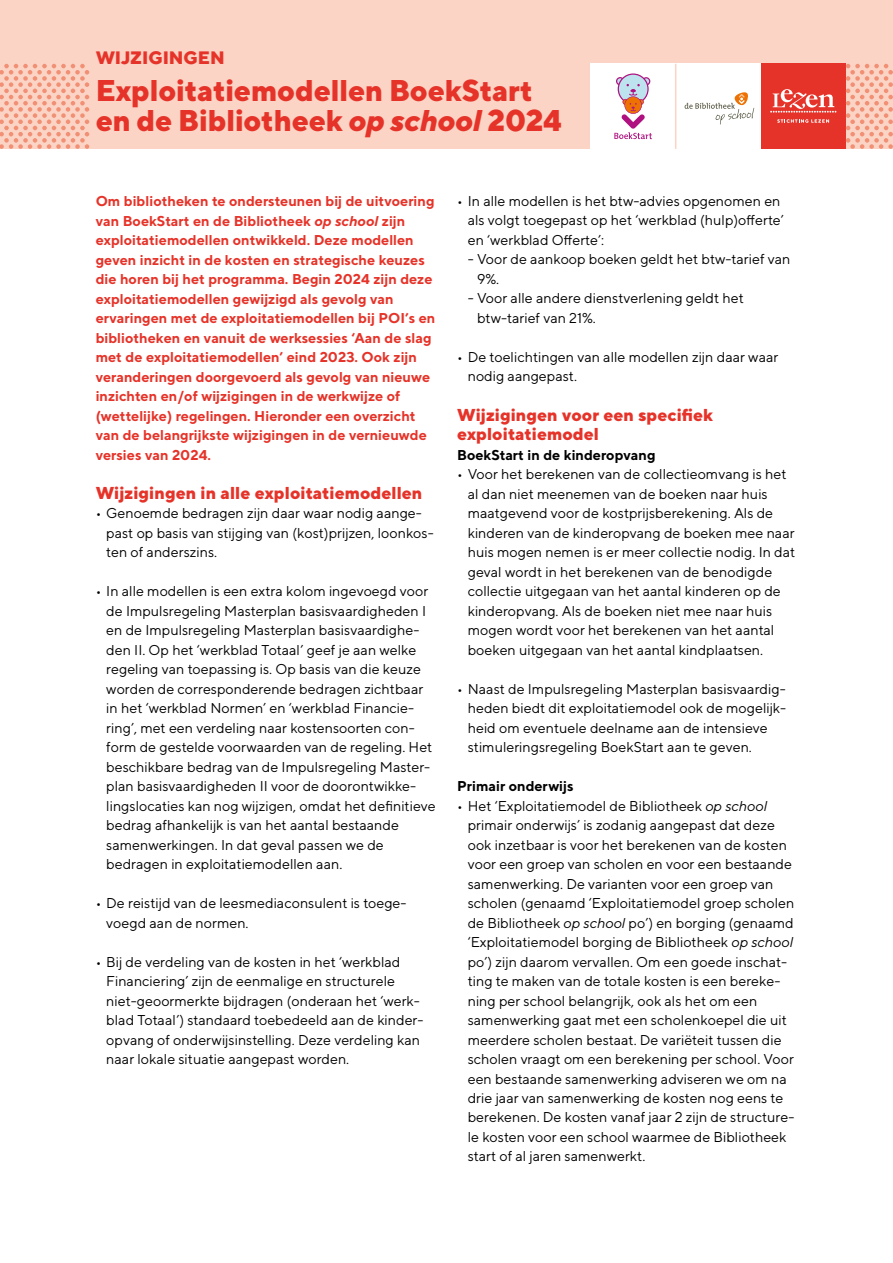
<style>
.page{position:relative;width:893px;height:1263px;background:#fff}
.page>*{position:absolute;margin:0;border:0;box-sizing:border-box;transform-origin:0 0}
.t1{font:800 30px/30px "TT Norms";letter-spacing:-.01em;color:#e63329}
.t2{font:800 18px "TT Norms";letter-spacing:-.005em;color:#e63329}
.t3{font:800 17.25px/19.5px "TT Norms";color:#e63329}
.t4{font:14.25px/19.5px "TT Norms";color:#000}
.t5{font:700 14.25px/19.5px "TT Norms";color:#e63329}
.t6{font:700 14.25px "TT Norms";color:#000}
.s1{font-style:italic}
</style>
<div class="page">
<div style="left:0;top:0;width:893px;height:149px;background:#fbd4c5"></div>
<div style="left:761px;top:64px;width:85px;height:85px;background:#e63329"></div>
<svg style="left:770px;top:89px;width:66px;height:24px"></svg>
<svg style="left:777px;top:119px;width:52px;height:4px"></svg>
<svg style="left:846px;top:64px;width:47px;height:85px"></svg>
<svg style="left:0;top:64px;width:89px;height:85px"></svg>
<div style="left:676px;top:64px;width:85px;height:85px;background:#fff"></div>
<svg style="left:685px;top:92px;width:69px;height:32px"></svg>
<div style="left:591px;top:64px;width:85px;height:85px;background:#fff"></div>
<svg style="left:614px;top:73px;width:38px;height:66px"></svg>
<hr style="left:675px;top:64px;width:1px;height:85px;background:#fbd4c5">
<p class="t2" style="left:96px;top:46px;width:131px">WIJZIGINGEN</p>
<h1 class="t1" style="left:96px;top:75px;width:468px">Exploitatiemodellen BoekStart en de Bibliotheek <span class="s1">op school</span> 2024</h1>
<p class="t5" style="left:96px;top:191px;width:341px">Om bibliotheken te ondersteunen bij de uitvoering van BoekStart en de Bibliotheek <span class="s1">op school</span> zijn exploitatiemodellen ontwikkeld. Deze modellen geven inzicht in de kosten en strategische keuzes die horen bij het programma. Begin 2024 zijn deze exploitatiemodellen gewijzigd als gevolg van ervaringen met de exploitatiemodellen bij POI’s en bibliotheken en vanuit de werksessies ‘Aan de slag met de exploitatiemodellen’ eind 2023. Ook zijn veranderingen doorgevoerd als gevolg van nieuwe inzichten en/of wijzigingen in de werkwijze of (wettelijke) regelingen. Hieronder een overzicht van de belangrijkste wijzigingen in de vernieuwde versies van 2024.</p>
<p class="t3" style="left:96px;top:482px;width:328px">Wijzigingen in alle exploitatiemodellen</p>
<p class="t4" style="left:106px;top:503px;width:329px;text-indent:-11px">• Genoemde bedragen zijn daar waar nodig aange&shy;past op basis van stijging van (kost)prijzen, loonkos&shy;ten of anderszins.</p>
<p class="t4" style="left:106px;top:581px;width:331px;text-indent:-11px">• In alle modellen is een extra kolom ingevoegd voor de Impulsregeling Masterplan basisvaardigheden I en de Impulsregeling Masterplan basisvaardighe&shy;den II. Op het ‘werkblad Totaal’ geef je aan welke regeling van toepassing is. Op basis van die keuze worden de corresponderende bedragen zichtbaar in het ‘werkblad Normen’ en ‘werkblad Financie&shy;ring’, met een verdeling naar kostensoorten con&shy;form de gestelde voorwaarden van de regeling. Het beschikbare bedrag van de Impulsregeling Master&shy;plan basisvaardigheden II voor de doorontwikke&shy;lingslocaties kan nog wijzigen, omdat het definitieve bedrag afhankelijk is van het aantal bestaande samenwerkingen. In dat geval passen we de bedragen in exploitatiemodellen aan.</p>
<p class="t4" style="left:106px;top:893px;width:302px;text-indent:-11px">• De reistijd van de leesmediaconsulent is toege&shy;voegd aan de normen.</p>
<p class="t4" style="left:106px;top:951px;width:319px;text-indent:-11px">• Bij de verdeling van de kosten in het ‘werkblad Financiering’ zijn de eenmalige en structurele niet-geoormerkte bijdragen (onderaan het ‘werk&shy;blad Totaal’) standaard toebedeeld aan de kinder&shy;opvang of onderwijsinstelling. Deze verdeling kan naar lokale situatie aangepast worden.</p>
<p class="t4" style="left:468px;top:191px;width:317px;text-indent:-11px">• In alle modellen is het btw-advies opgenomen en als volgt toegepast op het ‘werkblad (hulp)offerte’ en ‘werkblad Offerte’:</p>
<p class="t4" style="left:477px;top:249px;width:315px;text-indent:-9px">- Voor de aankoop boeken geldt het btw-tarief van<br>9%.</p>
<p class="t4" style="left:477px;top:288px;width:268px;text-indent:-9px">- Voor alle andere dienstverlening geldt het btw-tarief van 21%.</p>
<p class="t4" style="left:468px;top:347px;width:312px;text-indent:-11px">• De toelichtingen van alle modellen zijn daar waar nodig aangepast.</p>
<p class="t3" style="left:457px;top:404px;width:258px">Wijzigingen voor een specifiek exploitatiemodel</p>
<p class="t6" style="left:457px;top:446px;width:200px">BoekStart in de kinderopvang</p>
<p class="t4" style="left:468px;top:464px;width:329px;text-indent:-11px">• Voor het berekenen van de collectieomvang is het al dan niet meenemen van de boeken naar huis maatgevend voor de kostprijsberekening. Als de kinderen van de kinderopvang de boeken mee naar huis mogen nemen is er meer collectie nodig. In dat geval wordt in het berekenen van de benodigde collectie uitgegaan van het aantal kinderen op de kinderopvang. Als de boeken niet mee naar huis mogen wordt voor het berekenen van het aantal boeken uitgegaan van het aantal kindplaatsen.</p>
<p class="t4" style="left:468px;top:678px;width:320px;text-indent:-11px">• Naast de Impulsregeling Masterplan basisvaardig&shy;heden biedt dit exploitatiemodel ook de mogelijk&shy;heid om eventuele deelname aan de intensieve stimuleringsregeling BoekStart aan te geven.</p>
<p class="t6" style="left:457px;top:777px;width:118px">Primair onderwijs</p>
<p class="t4" style="left:468px;top:795px;width:328px;text-indent:-11px">• Het ‘Exploitatiemodel de Bibliotheek <span class="s1">op school </span>primair onderwijs’ is zodanig aangepast dat deze ook inzetbaar is voor het berekenen van de kosten voor een groep van scholen en voor een bestaande samenwerking. De varianten voor een groep van scholen (genaamd ‘Exploitatiemodel groep scholen de Bibliotheek <span class="s1">op school</span> po’) en borging (genaamd ‘Exploitatiemodel borging de Bibliotheek <span class="s1">op school </span>po’) zijn daarom vervallen. Om een goede inschat&shy;ting te maken van de totale kosten is een bereke&shy;ning per school belangrijk, ook als het om een samenwerking gaat met een scholenkoepel die uit meerdere scholen bestaat. De variëteit tussen die scholen vraagt om een berekening per school. Voor een bestaande samenwerking adviseren we om na drie jaar van samenwerking de kosten nog eens te berekenen. De kosten vanaf jaar 2 zijn de structure&shy;le kosten voor een school waarmee de Bibliotheek start of al jaren samenwerkt.</p>
</div>
